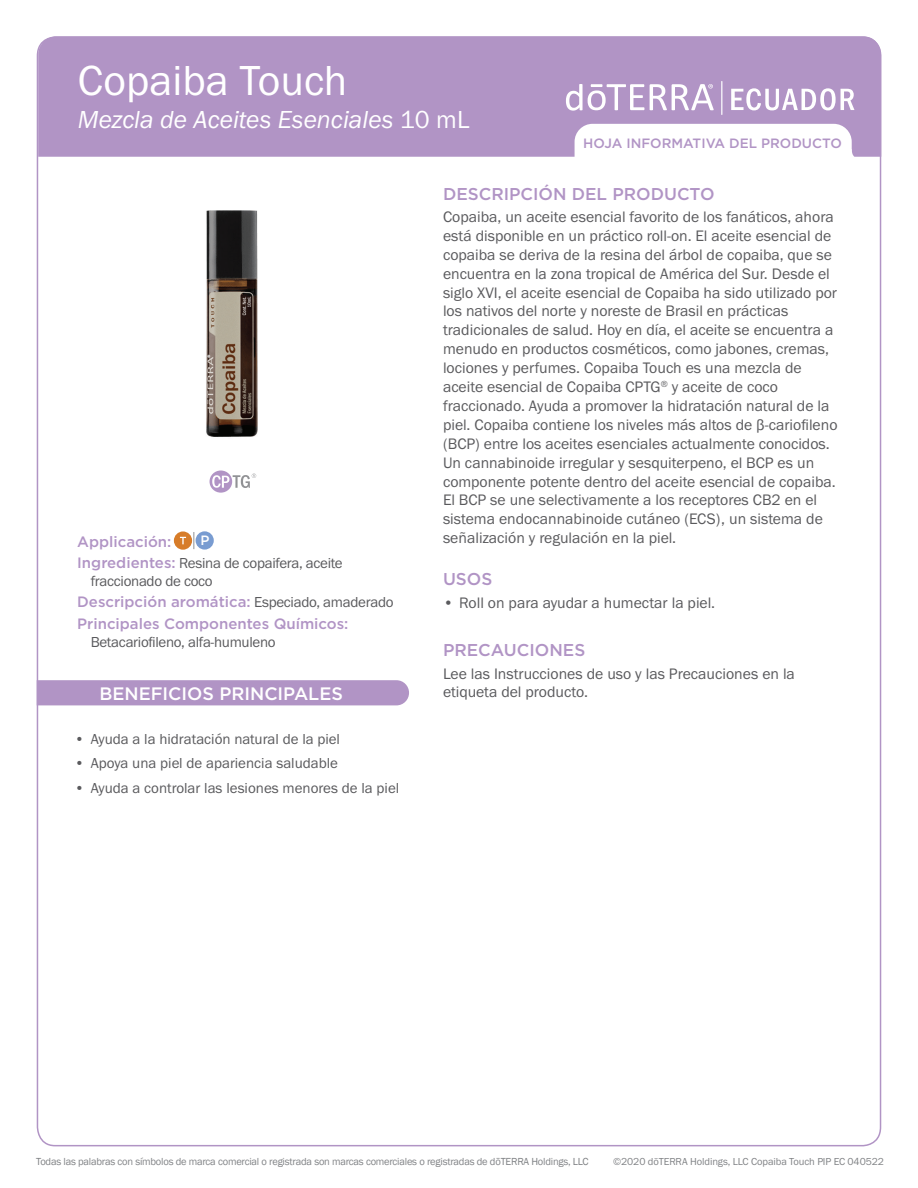
<style>
.page{position:relative;width:918px;height:1188px;background:#fff}
.page>*{position:absolute;margin:0;border:0;box-sizing:border-box;transform-origin:0 0}
.t1{font:43.5px "Franklin Gothic URW Boo";color:#fff}
.t2{font:25.5px "Franklin Gothic URW Boo Ita";color:#fff}
.t3{font:500 18px "Gotham";color:#fff}
.t4{font:500 17.1px "Gotham";color:#b194c5}
.t5{font:15.75px/18.9px "Franklin Gothic URW Boo";color:#5a5a5d}
.t6{font:15px/18px "Franklin Gothic URW Boo";letter-spacing:-.005em;color:#5a5a5d}
.t7{font:500 15px/21.5px "Gotham";color:#b194c5}
.t8{font:500 13.5px "Gotham";color:#b194c5}
.t9{font:500 13.5px "Gotham";color:#fff}
.t10{font:10.5px "Franklin Gothic";letter-spacing:-.02em;color:#808285}
.t11{font:10.5px "Franklin Gothic URW Boo";letter-spacing:-.01em;color:#808285}
.s1{font-family:"Franklin Gothic URW Boo"}
.s2{font-family:"Gotham";font-weight:500;color:#b194c5}
.s3{font-family:"Franklin Gothic URW Boo";font-weight:400;color:#5a5a5d}
.s4{font-family:"Franklin Gothic"}
</style>
<div class="page">
<div style="left:38px;top:36px;width:843px;height:121px;background:#b194c5"></div>
<svg style="left:575px;top:124px;width:287px;height:33px"></svg>
<svg style="left:731px;top:88px;width:124px;height:22px"></svg>
<svg style="left:566px;top:84px;width:78px;height:27px"></svg>
<svg style="left:650px;top:84px;width:64px;height:26px"></svg>
<hr style="left:721px;top:81px;width:1px;height:34px;background:#fff">
<div style="left:37px;top:680px;width:372px;height:25px;background:#b194c5"></div>
<img style="left:206px;top:210px;width:52px;height:261px">
<div style="left:196px;top:531px;width:18px;height:19px;background:#799cd1;border-radius:50%"></div>
<svg style="left:193px;top:532px;width:1px;height:17px"></svg>
<div style="left:174px;top:531px;width:18px;height:19px;background:#d77c29;border-radius:50%"></div>
<svg style="left:180px;top:537px;width:6px;height:7px"></svg>
<svg style="left:210px;top:471px;width:46px;height:22px"></svg>
<h1 class="t1" style="left:78px;top:53px;width:271px">Copaiba Touch</h1>
<h2 class="t2" style="left:78px;top:103px;width:393px">Mezcla de Aceites Esenciales <span class="s1">10 mL</span></h2>
<p class="t7" style="left:77px;top:530px;width:96px">Applicación:</p>
<p class="t6" style="left:91px;top:554px;width:254px;text-indent:-14px"><span class="s2">Ingredientes:</span> Resina de copaifera, aceite fraccionado de coco</p>
<p class="t7" style="left:77px;top:591px;width:318px">Descripción aromática: <span class="s3">Especiado, amaderado<br></span>Principales Componentes Químicos:</p>
<p class="t6" style="left:91px;top:633px;width:186px">Betacariofileno, alfa-humuleno</p>
<p class="t3" style="left:99px;top:682px;width:245px">BENEFICIOS PRINCIPALES</p>
<p class="t6" style="left:75px;top:729px;width:267px">• Ayuda a la hidratación natural de la piel</p>
<p class="t6" style="left:75px;top:754px;width:265px">• Apoya una piel de apariencia saludable</p>
<p class="t6" style="left:75px;top:779px;width:326px">• Ayuda a controlar las lesiones menores de la piel</p>
<p class="t9" style="left:200px;top:531px;width:11px">P</p>
<p class="t8" style="left:583px;top:135px;width:260px">HOJA INFORMATIVA DEL PRODUCTO</p>
<p class="t4" style="left:443px;top:182px;width:273px">DESCRIPCIÓN DEL PRODUCTO</p>
<p class="t5" style="left:443px;top:207px;width:396px">Copaiba, un aceite esencial favorito de los fanáticos, ahora está disponible en un práctico roll-on. El aceite esencial de copaiba se deriva de la resina del árbol de copaiba, que se encuentra en la zona tropical de América del Sur. Desde el siglo XVI, el aceite esencial de Copaiba ha sido utilizado por los nativos del norte y noreste de Brasil en prácticas tradicionales de salud. Hoy en día, el aceite se encuentra a menudo en productos cosméticos, como jabones, cremas, lociones y perfumes. Copaiba Touch es una mezcla de aceite esencial de Copaiba CPTG<sup>®</sup> y aceite de coco fraccionado. Ayuda a promover la hidratación natural de la piel. Copaiba contiene los niveles más altos de <span class="s4">β</span>-cariofileno (BCP) entre los aceites esenciales actualmente conocidos.<br>Un cannabinoide irregular y sesquiterpeno, el BCP es un componente potente dentro del aceite esencial de copaiba.<br>El BCP se une selectivamente a los receptores CB2 en el sistema endocannabinoide cutáneo (ECS), un sistema de señalización y regulación en la piel.</p>
<p class="t4" style="left:443px;top:568px;width:51px">USOS</p>
<p class="t5" style="left:443px;top:593px;width:274px">• Roll on para ayudar a humectar la piel.</p>
<p class="t4" style="left:443px;top:639px;width:144px">PRECAUCIONES</p>
<p class="t5" style="left:443px;top:664px;width:353px">Lee las Instrucciones de uso y las Precauciones en la etiqueta del producto.</p>
<p class="t10" style="left:36px;top:1155px;width:554px">Todas las palabras con símbolos de marca comercial o registrada son marcas comerciales o registradas de dōTERRA Holdings, LLC</p>
<p class="t11" style="left:613px;top:1155px;width:272px">©2020 dōTERRA Holdings, LLC Copaiba Touch PIP EC 040522</p>
</div>
